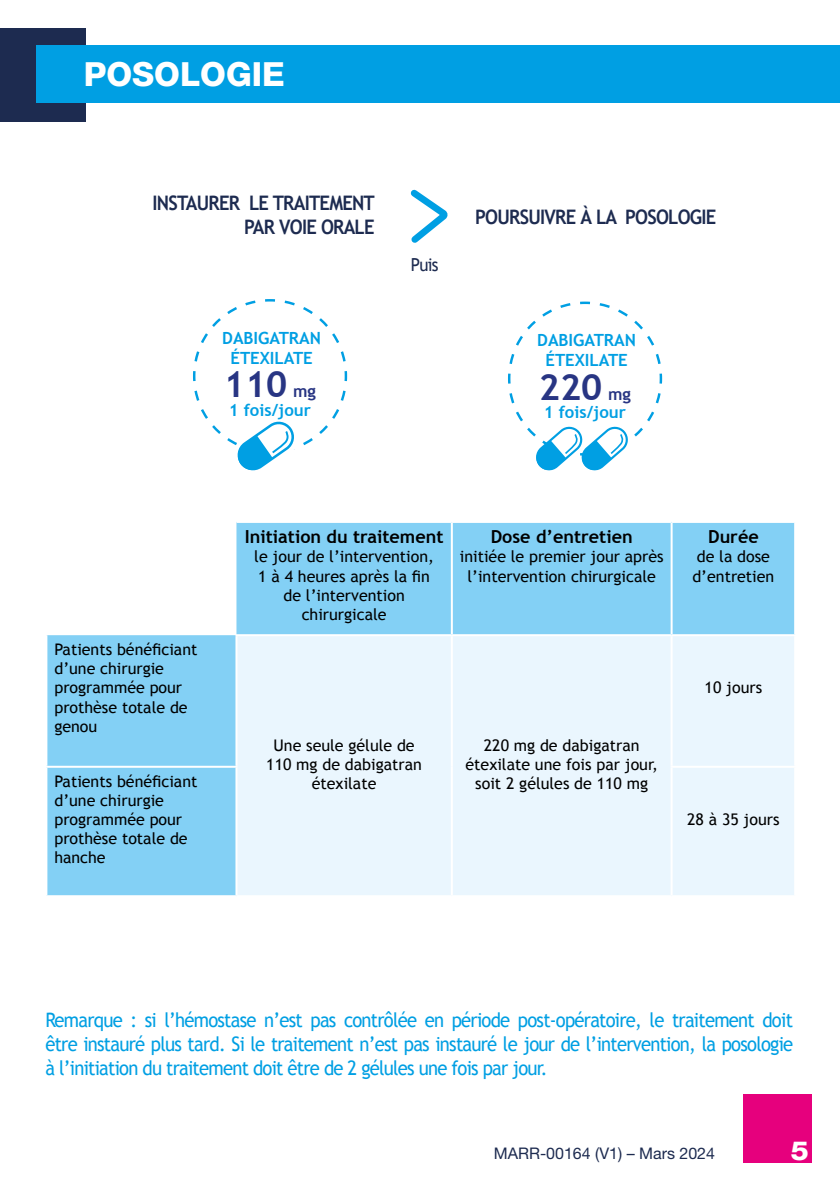
<style>
.page{position:relative;width:840px;height:1191px;background:#fff}
.page>*{position:absolute;margin:0;border:0;box-sizing:border-box;transform-origin:0 0}
.t1{font:700 36px "Trebuchet MS";color:#283583}
.t2{font:800 33.2px "Helvetica Neue LT Com";color:#fff}
.t3{font:800 26px "Helvetica Neue LT Com";color:#fff;scale:1.1 1}
.t4{font:20px/24px "Trebuchet MS";letter-spacing:-.04em;color:#009fe3;text-align:justify;scale:.92 1}
.t5{font:700 20px "Trebuchet MS";letter-spacing:-.04em;color:#1d2b50;scale:.92 1}
.t6{font:700 18px "Trebuchet MS";color:#000}
.t7{font:18px "Trebuchet MS";color:#1d2b50;scale:.92 1}
.t8{font:700 16.8px "Trebuchet MS";color:#009fe3}
.t9{font:16px/19.2px "Trebuchet MS";color:#000;text-align:center}
.t10{font:16px "Helvetica Neue LT Std";color:#1d2b50}
.s1{font-size:16.8px}
</style>
<div class="page">
<div style="left:743px;top:1094px;width:68px;height:68px;background:#e6007d"></div>
<div style="left:0;top:28px;width:85px;height:94px;background:#1d2b50"></div>
<div style="left:36px;top:46px;width:803px;height:57px;background:#009fe3"></div>
<svg style="left:193px;top:299px;width:155px;height:172px"></svg>
<svg style="left:508px;top:301px;width:155px;height:170px"></svg>
<svg style="left:47px;top:523px;width:746px;height:372px;fill:#83d0f5"></svg>
<div style="left:237px;top:636px;width:556px;height:259px;background:#eaf6fe"></div>
<hr style="left:235px;top:636px;width:2px;height:129px;background:#fff">
<hr style="left:450px;top:636px;width:2px;height:130px;background:#fff">
<hr style="left:670px;top:636px;width:2px;height:129px;background:#fff">
<hr style="left:235px;top:767px;width:2px;height:128px;background:#fff">
<hr style="left:450px;top:766px;width:2px;height:129px;background:#fff">
<hr style="left:670px;top:767px;width:2px;height:128px;background:#fff">
<hr style="left:450px;top:523px;width:2px;height:111px;background:#fff">
<hr style="left:670px;top:523px;width:2px;height:111px;background:#fff">
<hr style="left:235px;top:634px;width:216px;height:2px;background:#fff">
<hr style="left:451px;top:634px;width:220px;height:2px;background:#fff">
<hr style="left:671px;top:634px;width:124px;height:2px;background:#fff">
<hr style="left:45px;top:765px;width:192px;height:2px;background:#fff">
<hr style="left:670px;top:765px;width:125px;height:2px;background:#fff">
<svg style="left:410px;top:189px;width:38px;height:54px"></svg>
<p class="t2" style="left:84px;top:54px;width:203px">POSOLOGIE</p>
<p class="t5" style="left:152px;top:190px;width:243px">INSTAURER LE TRAITEMENT</p>
<p class="t5" style="left:244px;top:214px;width:143px">PAR VOIE ORALE</p>
<p class="t8" style="left:222px;top:327px;width:100px">DABIGATRAN</p>
<p class="t8" style="left:230px;top:347px;width:84px">ÉTEXILATE</p>
<p class="t8" style="left:229px;top:399px;width:84px">1 fois/jour</p>
<p class="t1" style="left:224px;top:362px;width:93px">110 <span class="s1">mg</span></p>
<p class="t7" style="left:410px;top:254px;width:32px">Puis</p>
<p class="t5" style="left:475px;top:204px;width:263px">POURSUIVRE À LA POSOLOGIE</p>
<p class="t8" style="left:537px;top:329px;width:100px">DABIGATRAN</p>
<p class="t8" style="left:545px;top:350px;width:84px">ÉTEXILATE</p>
<p class="t8" style="left:543px;top:402px;width:84px">1 fois/jour</p>
<p class="t1" style="left:538px;top:364px;width:93px">220 <span class="s1">mg</span></p>
<p class="t9" style="left:54px;top:640px;width:144px;text-align:left">Patients bénéficiant d’une chirurgie programmée pour prothèse totale de genou</p>
<p class="t9" style="left:54px;top:771px;width:144px;text-align:left">Patients bénéficiant d’une chirurgie programmée pour prothèse totale de hanche</p>
<p class="t6" style="left:244px;top:525px;width:200px">Initiation du traitement</p>
<p class="t9" style="left:254px;top:547px;width:181px">le jour de l’intervention,</p>
<p class="t9" style="left:258px;top:566px;width:173px">1 à 4 heures après la fin</p>
<p class="t9" style="left:283px;top:586px;width:123px">de l’intervention chirurgicale</p>
<p class="t6" style="left:490px;top:525px;width:143px">Dose d’entretien</p>
<p class="t9" style="left:459px;top:547px;width:205px">initiée le premier jour après l’intervention chirurgicale</p>
<p class="t9" style="left:273px;top:736px;width:142px">Une seule gélule de</p>
<p class="t9" style="left:266px;top:755px;width:157px">110 mg de dabigatran étexilate</p>
<p class="t9" style="left:465px;top:736px;width:194px">220 mg de dabigatran étexilate une fois par jour, soit 2 gélules de 110 mg</p>
<p class="t6" style="left:707px;top:525px;width:52px">Durée</p>
<p class="t9" style="left:692px;top:547px;width:83px;text-align:left">de la dose d’entretien</p>
<p class="t9" style="left:704px;top:678px;width:59px">10 jours</p>
<p class="t9" style="left:686px;top:810px;width:94px">28 à 35 jours</p>
<p class="t4" style="left:45px;top:1008px;width:813px">Remarque : si l’hémostase n’est pas contrôlée en période post-opératoire, le traitement doit être instauré plus tard. Si le traitement n’est pas instauré le jour de l’intervention, la posologie à l’initiation du traitement doit être de 2 gélules une fois par jour.</p>
<p class="t10" style="left:493px;top:1144px;width:223px">MARR-00164 (V1) – Mars 2024</p>
<h3 class="t3" style="left:790px;top:1135px;width:18px">5</h3>
</div>
